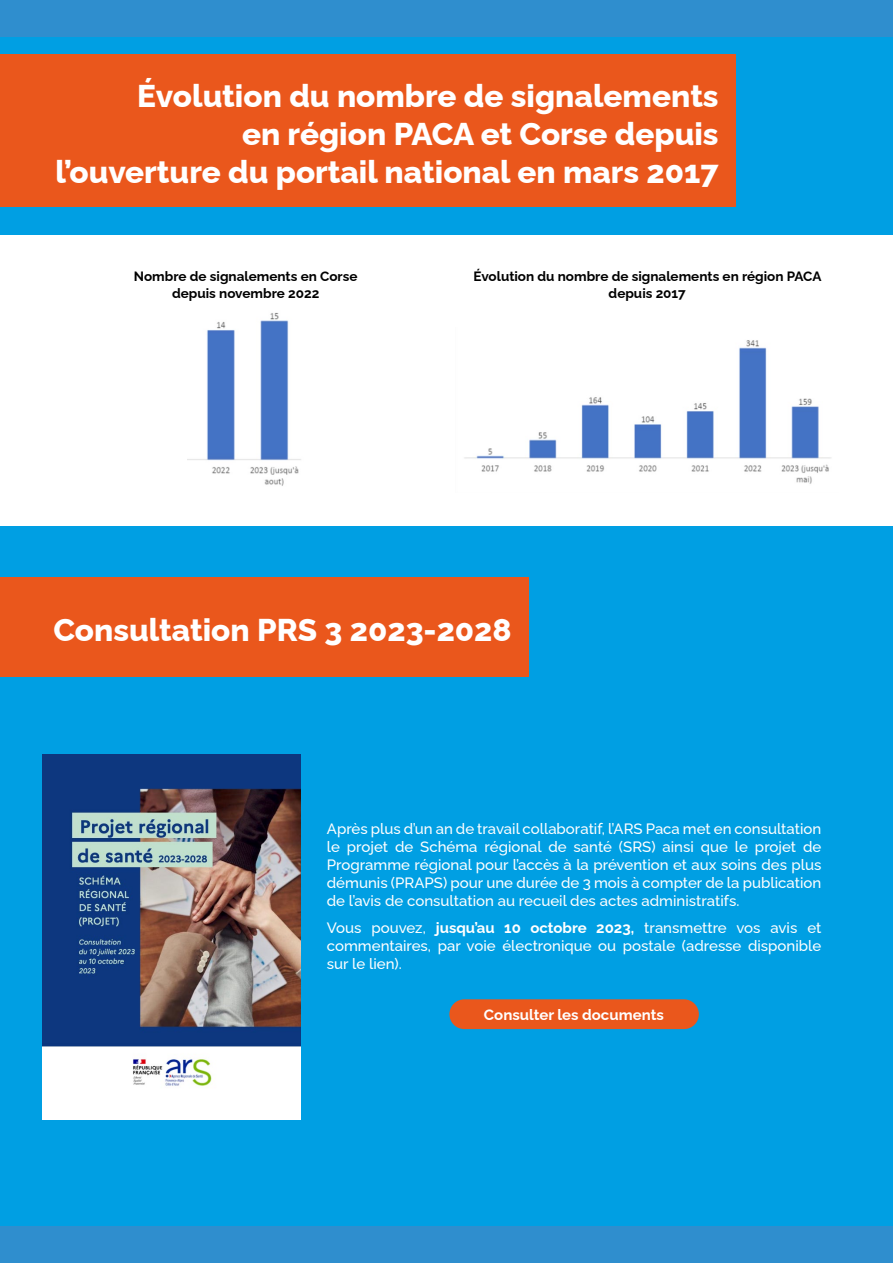
<style>
.page{position:relative;width:893px;height:1263px;background:#009fe3}
.page>*{position:absolute;margin:0;border:0;box-sizing:border-box;transform-origin:0 0}
.t1{font:800 31.5px/37.8px "Raleway";color:#fff;text-align:right}
.t2{font:500 15px/18px "Raleway";color:#fff;text-align:justify}
.t3{font:700 15px "Raleway";color:#fff}
.t4{font:700 13.5px/16.2px "Raleway";color:#000;text-align:center}
.s1{font-weight:700}
</style>
<div class="page">
<div style="left:0;top:235px;width:893px;height:291px;background:#fff"></div>
<div style="left:0;top:1227px;width:893px;height:36px;background:#2f8ece"></div>
<div style="left:0;top:0;width:893px;height:36px;background:#2f8ece"></div>
<div style="left:0;top:54px;width:736px;height:152px;background:#ea571c"></div>
<img style="left:187px;top:313px;width:114px;height:173px">
<img style="left:464px;top:340px;width:367px;height:144px">
<div style="left:0;top:577px;width:529px;height:99px;background:#ea571c"></div>
<img style="left:42px;top:754px;width:259px;height:366px">
<div style="left:449px;top:999px;width:250px;height:30px;background:#ea571c;border-radius:15px"></div>
<h1 class="t1" style="left:55px;top:74px;width:665px">Évolution du nombre de signalements<br>en région PACA et Corse depuis<br>l’ouverture du portail national en mars 2017</h1>
<p class="t4" style="left:134px;top:267px;width:225px">Nombre de signalements en Corse depuis novembre 2022</p>
<p class="t4" style="left:473px;top:267px;width:350px">Évolution du nombre de signalements en région PACA depuis 2017</p>
<h1 class="t1" style="left:53px;top:608px;width:460px">Consultation PRS 3 2023-2028</h1>
<p class="t2" style="left:327px;top:818px;width:496px">Après plus d’un an de travail collaboratif, l’ARS Paca met en consultation le projet de Schéma régional de santé (SRS) ainsi que le projet de Programme régional pour l’accès à la prévention et aux soins des plus démunis (PRAPS) pour une durée de 3 mois à compter de la publication de l’avis de consultation au recueil des actes administratifs.</p>
<p class="t2" style="left:327px;top:917px;width:496px">Vous pouvez, <span class="s1">jusqu’au 10 octobre 2023,</span> transmettre vos avis et commentaires, par voie électronique ou postale (adresse disponible sur le lien).</p>
<p class="t3" style="left:484px;top:1002px;width:181px">Consulter les documents</p>
</div>
